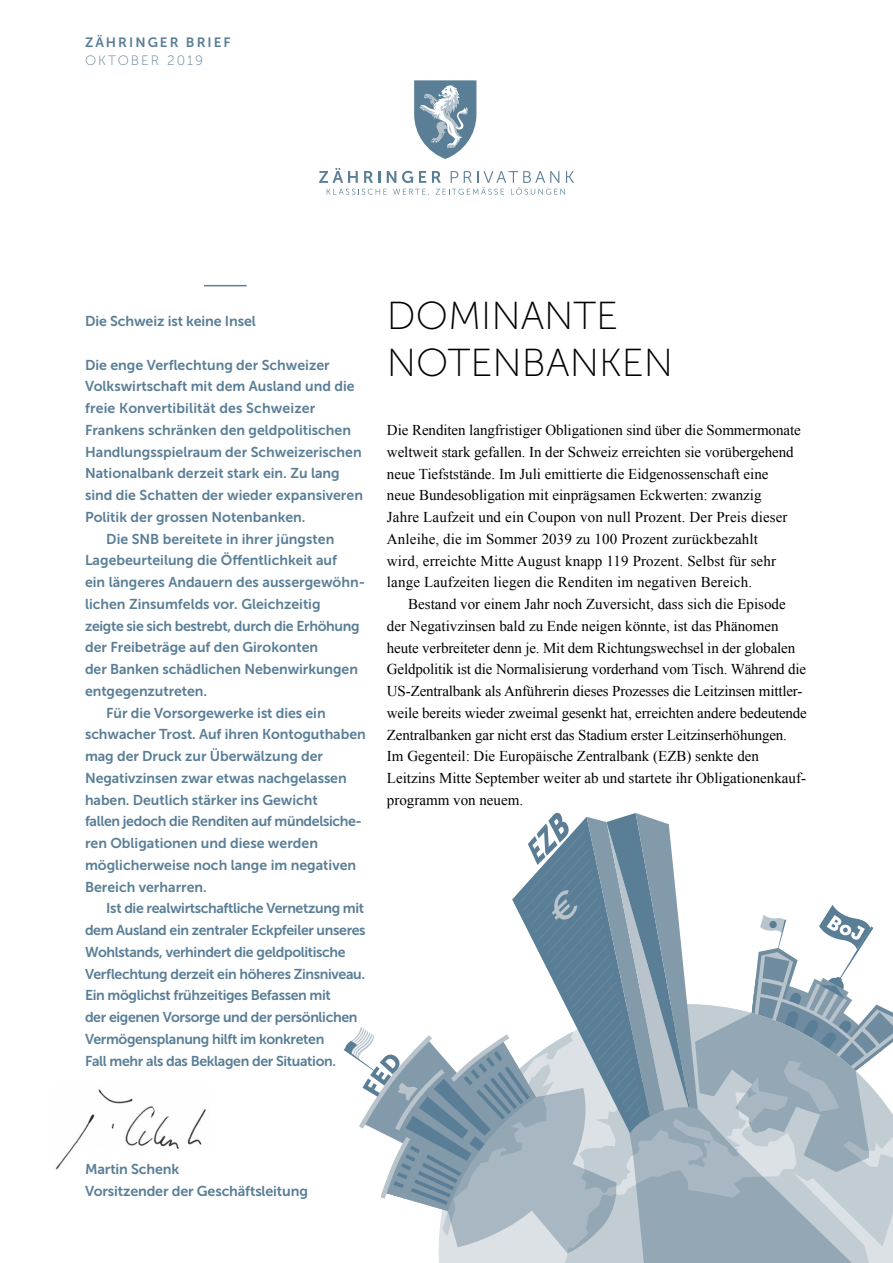
<style>
.page{position:relative;width:893px;height:1263px;background:#fff}
.page>*{position:absolute;margin:0;border:0;box-sizing:border-box;transform-origin:0 0}
.t1{font:39px/46.8px "Museo Sans 100";color:#000}
.t2{font:15px/21.8px "Times New Roman";color:#000}
.t3{font:14.25px/21.8px "Museo Sans 700";letter-spacing:-.005em;color:#597e96}
.t4{font:14.25px "Museo Sans 700";letter-spacing:-.025em;color:#597e96}
.t5{font:13.5px "Museo Sans 700";letter-spacing:.15em;color:#597e96}
.t6{font:13.5px "Museo Sans 100";letter-spacing:.15em;color:#597e96}
</style>
<div class="page">
<img style="left:55px;top:1089px;width:151px;height:81px">
<hr style="left:204px;top:285px;width:43px;height:1px;background:#597e96">
<svg style="left:319px;top:168px;width:255px;height:27px"></svg>
<svg style="left:414px;top:80px;width:62px;height:79px"></svg>
<svg style="left:344px;top:813px;width:549px;height:450px"></svg>
<p class="t5" style="left:85px;top:35px;width:147px">ZÄHRINGER BRIEF</p>
<p class="t6" style="left:85px;top:53px;width:120px">OKTOBER 2019</p>
<p class="t3" style="left:85px;top:310px;width:172px">Die Schweiz ist keine Insel</p>
<p class="t3" style="left:85px;top:354px;width:246px">Die enge Verflechtung der Schweizer</p>
<p class="t3" style="left:85px;top:376px;width:271px">Volkswirtschaft mit dem Ausland und die</p>
<p class="t3" style="left:85px;top:397px;width:232px">freie Konvertibilität des Schweizer</p>
<p class="t3" style="left:85px;top:419px;width:267px">Frankens schränken den geldpolitischen</p>
<p class="t3" style="left:85px;top:441px;width:278px">Handlungsspielraum der Schweizerischen</p>
<p class="t3" style="left:85px;top:463px;width:256px">Nationalbank derzeit stark ein. Zu lang</p>
<p class="t3" style="left:85px;top:484px;width:279px">sind die Schatten der wieder expansiveren</p>
<p class="t3" style="left:85px;top:506px;width:222px">Politik der grossen Notenbanken.</p>
<p class="t3" style="left:106px;top:528px;width:229px">Die SNB bereitete in ihrer jüngsten</p>
<p class="t3" style="left:85px;top:550px;width:253px">Lagebeurteilung die Öffentlichkeit auf</p>
<p class="t3" style="left:85px;top:571px;width:282px">ein längeres Andauern des aussergewöhn-</p>
<p class="t3" style="left:85px;top:593px;width:237px">lichen Zinsumfelds vor. Gleichzeitig</p>
<p class="t4" style="left:85px;top:618px;width:276px">zeigte sie sich bestrebt, durch die Erhöhung</p>
<p class="t3" style="left:85px;top:637px;width:235px">der Freibeträge auf den Girokonten</p>
<p class="t3" style="left:85px;top:658px;width:274px">der Banken schädlichen Nebenwirkungen</p>
<p class="t3" style="left:85px;top:680px;width:124px">entgegenzutreten.</p>
<p class="t3" style="left:106px;top:702px;width:221px">Für die Vorsorgewerke ist dies ein</p>
<p class="t3" style="left:85px;top:724px;width:282px">schwacher Trost. Auf ihren Kontoguthaben</p>
<p class="t3" style="left:85px;top:745px;width:239px">mag der Druck zur Überwälzung der</p>
<p class="t3" style="left:85px;top:767px;width:263px">Negativzinsen zwar etwas nachgelassen</p>
<p class="t3" style="left:85px;top:789px;width:234px">haben. Deutlich stärker ins Gewicht</p>
<p class="t4" style="left:85px;top:813px;width:278px">fallen jedoch die Renditen auf mündelsiche-</p>
<p class="t3" style="left:85px;top:832px;width:234px">ren Obligationen und diese werden</p>
<p class="t3" style="left:85px;top:854px;width:273px">möglicherweise noch lange im negativen</p>
<p class="t3" style="left:85px;top:876px;width:123px">Bereich verharren.</p>
<p class="t4" style="left:106px;top:900px;width:259px">Ist die realwirtschaftliche Vernetzung mit</p>
<p class="t4" style="left:85px;top:922px;width:282px">dem Ausland ein zentraler Eckpfeiler unseres</p>
<p class="t4" style="left:85px;top:944px;width:262px">Wohlstands, verhindert die geldpolitische</p>
<p class="t4" style="left:85px;top:966px;width:281px">Verflechtung derzeit ein höheres Zinsniveau.</p>
<p class="t4" style="left:85px;top:987px;width:247px">Ein möglichst frühzeitiges Befassen mit</p>
<p class="t4" style="left:85px;top:1009px;width:274px">der eigenen Vorsorge und der persönlichen</p>
<p class="t4" style="left:85px;top:1031px;width:241px">Vermögensplanung hilft im konkreten</p>
<p class="t4" style="left:85px;top:1053px;width:252px">Fall mehr als das Beklagen der Situation.</p>
<h1 class="t1" style="left:387px;top:292px;width:288px">DOMINANTE<br>NOTENBANKEN</h1>
<p class="t2" style="left:387px;top:419px;width:415px">Die Renditen langfristiger Obligationen sind über die Sommermonate weltweit stark gefallen. In der Schweiz erreichten sie vorübergehend neue Tiefststände. Im Juli emittierte die Eidgenossenschaft eine<br>neue Bundesobligation mit einprägsamen Eckwerten: zwanzig<br>Jahre Laufzeit und ein Coupon von null Prozent. Der Preis dieser Anleihe, die im Sommer 2039 zu 100 Prozent zurückbezahlt<br>wird, erreichte Mitte August knapp 119 Prozent. Selbst für sehr lange Laufzeiten liegen die Renditen im negativen Bereich.</p>
<p class="t2" style="left:387px;top:593px;width:421px;text-indent:21px">Bestand vor einem Jahr noch Zuversicht, dass sich die Episode der Negativzinsen bald zu Ende neigen könnte, ist das Phänomen heute verbreiteter denn je. Mit dem Richtungswechsel in der globalen Geldpolitik ist die Normalisierung vorderhand vom Tisch. Während die US-Zentralbank als Anführerin dieses Prozesses die Leitzinsen mittler&shy;weile bereits wieder zweimal gesenkt hat, erreichten andere bedeutende Zentralbanken gar nicht erst das Stadium erster Leitzinserhöhungen.<br>Im Gegenteil: Die Europäische Zentralbank (EZB) senkte den Leitzins Mitte September weiter ab und startete ihr Obligationenkauf&shy;programm von neuem.</p>
<p class="t3" style="left:85px;top:1159px;width:224px">Martin Schenk<br>Vorsitzender der Geschäftsleitung</p>
</div>
